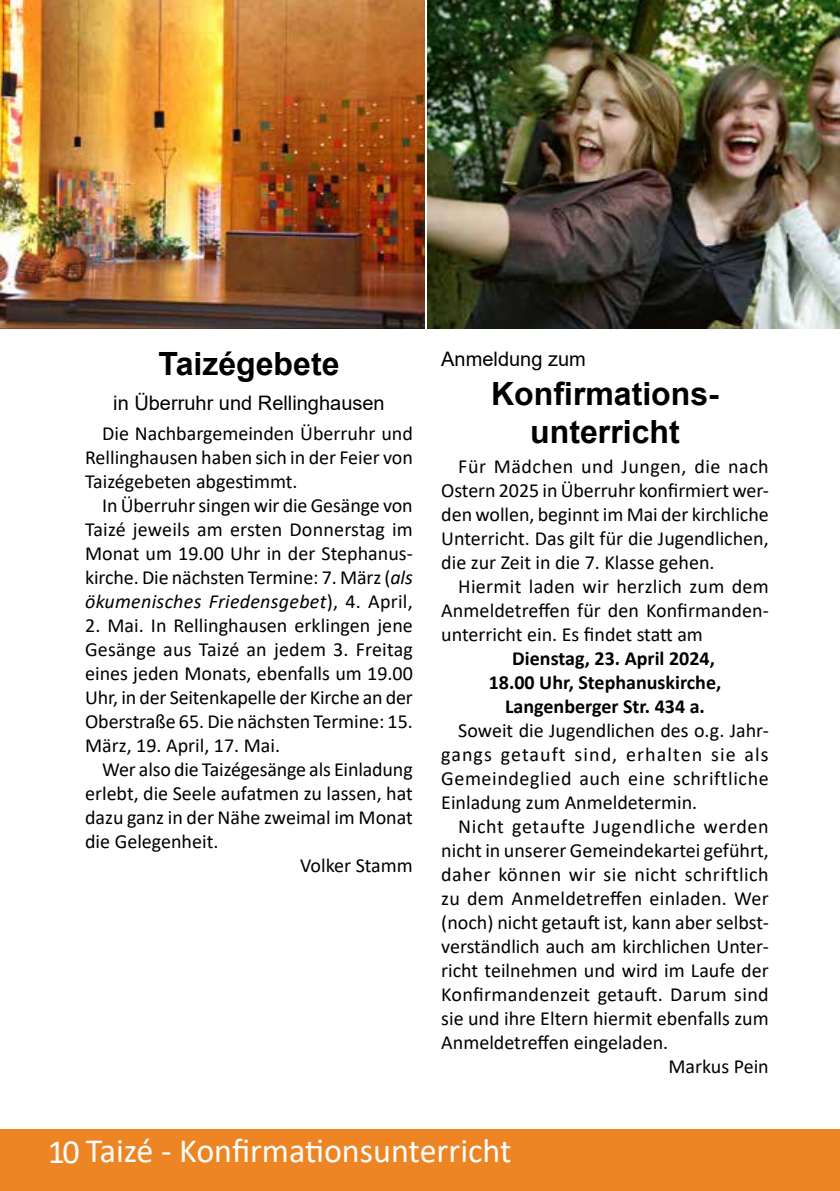
<style>
.page{position:relative;width:840px;height:1191px;background:#fff}
.page>*{position:absolute;margin:0;border:0;box-sizing:border-box;transform-origin:0 0}
.t1{font:34px "Calibri";color:#fff}
.t2{font:700 32px/38.4px "Arial";color:#000;text-align:center}
.t3{font:20px/24px "Calibri";color:#000;text-align:justify}
.t4{font:700 20px "Calibri";color:#000}
.t5{font:20px "Arial";color:#000}
.t6{font:20px "Calibri";letter-spacing:.025em;color:#000}
.t7{font:20px "Calibri";letter-spacing:.035em;color:#000}
.s1{font-style:italic}
</style>
<div class="page">
<div style="left:0;top:1129px;width:839px;height:62px;background:#ee8524"></div>
<img style="left:0;top:0;width:424px;height:329px">
<img style="left:427px;top:0;width:412px;height:329px">
<h2 class="t2" style="left:158px;top:345px;width:182px">Taizégebete</h2>
<p class="t5" style="left:113px;top:389px;width:273px">in Überruhr und Rellinghausen</p>
<p class="t3" style="left:85px;top:421px;width:329px;text-indent:17px">Die Nachbargemeinden Überruhr und Rellinghausen haben sich in der Feier von Taizégebeten abgestimmt.</p>
<p class="t3" style="left:85px;top:493px;width:329px;text-indent:17px">In Überruhr singen wir die Gesänge von Taizé jeweils am ersten Donnerstag im Monat um 19.00 Uhr in der Stephanus&shy;kirche. Die nächsten Termine: 7. März (<span class="s1">als ökumenisches Friedensgebet</span>), 4. April,</p>
<p class="t3" style="left:85px;top:613px;width:329px">2. Mai. In Rellinghausen erklingen jene Gesänge aus Taizé an jedem 3. Freitag eines jeden Monats, ebenfalls um 19.00<br>Uhr, in der Seitenkapelle der Kirche an der Oberstraße 65. Die nächsten Termine: 15.<br>März, 19. April, 17. Mai.</p>
<p class="t3" style="left:102px;top:757px;width:312px">Wer also die Taizégesänge als Einladung</p>
<p class="t3" style="left:85px;top:781px;width:329px">erlebt, die Seele aufatmen zu lassen, hat</p>
<p class="t3" style="left:85px;top:805px;width:329px">dazu ganz in der Nähe zweimal im Monat</p>
<p class="t3" style="left:85px;top:829px;width:135px">die Gelegenheit.</p>
<p class="t3" style="left:300px;top:853px;width:114px">Volker Stamm</p>
<p class="t5" style="left:441px;top:345px;width:146px">Anmeldung zum</p>
<h2 class="t2" style="left:491px;top:374px;width:229px">Konfirmations&shy;unterricht</h2>
<p class="t3" style="left:441px;top:453px;width:329px;text-indent:17px">Für Mädchen und Jungen, die nach Ostern 2025 in Überruhr konfirmiert wer&shy;den wollen, beginnt im Mai der kirchliche Unterricht. Das gilt für die Jugendlichen, die zur Zeit in die 7. Klasse gehen.</p>
<p class="t3" style="left:441px;top:573px;width:329px;text-indent:17px">Hiermit laden wir herzlich zum dem Anmeldetreffen für den Konfirmanden&shy;unterricht ein. Es findet statt am</p>
<p class="t4" style="left:512px;top:644px;width:204px">Dienstag, 23. April 2024,</p>
<p class="t4" style="left:488px;top:668px;width:234px">18.00 Uhr, Stephanuskirche,</p>
<p class="t4" style="left:505px;top:692px;width:201px">Langenberger Str. 434 a.</p>
<p class="t3" style="left:441px;top:717px;width:329px;text-indent:17px">Soweit die Jugendlichen des o.g. Jahr&shy;gangs getauft sind, erhalten sie als Gemeindeglied auch eine schriftliche Einladung zum Anmeldetermin.</p>
<p class="t7" style="left:458px;top:812px;width:312px">Nicht getaufte Jugendliche werden</p>
<p class="t3" style="left:441px;top:837px;width:329px">nicht in unserer Gemeindekartei geführt,</p>
<p class="t6" style="left:441px;top:860px;width:329px">daher können wir sie nicht schriftlich</p>
<p class="t3" style="left:441px;top:885px;width:329px">zu dem Anmeldetreffen einladen. Wer</p>
<p class="t3" style="left:441px;top:909px;width:329px">(noch) nicht getauft ist, kann aber selbst-</p>
<p class="t3" style="left:441px;top:933px;width:329px">verständlich auch am kirchlichen Unter-</p>
<p class="t3" style="left:441px;top:957px;width:329px">richt teilnehmen und wird im Laufe der</p>
<p class="t3" style="left:441px;top:981px;width:329px">Konfirmandenzeit getauft. Darum sind</p>
<p class="t3" style="left:441px;top:1005px;width:329px">sie und ihre Eltern hiermit ebenfalls zum</p>
<p class="t3" style="left:441px;top:1029px;width:228px">Anmeldetreffen eingeladen.</p>
<p class="t3" style="left:668px;top:1053px;width:102px">Markus Pein</p>
<h1 class="t1" style="left:48px;top:1127px;width:465px">10 Taizé - Konfirmationsunterricht</h1>
</div>
